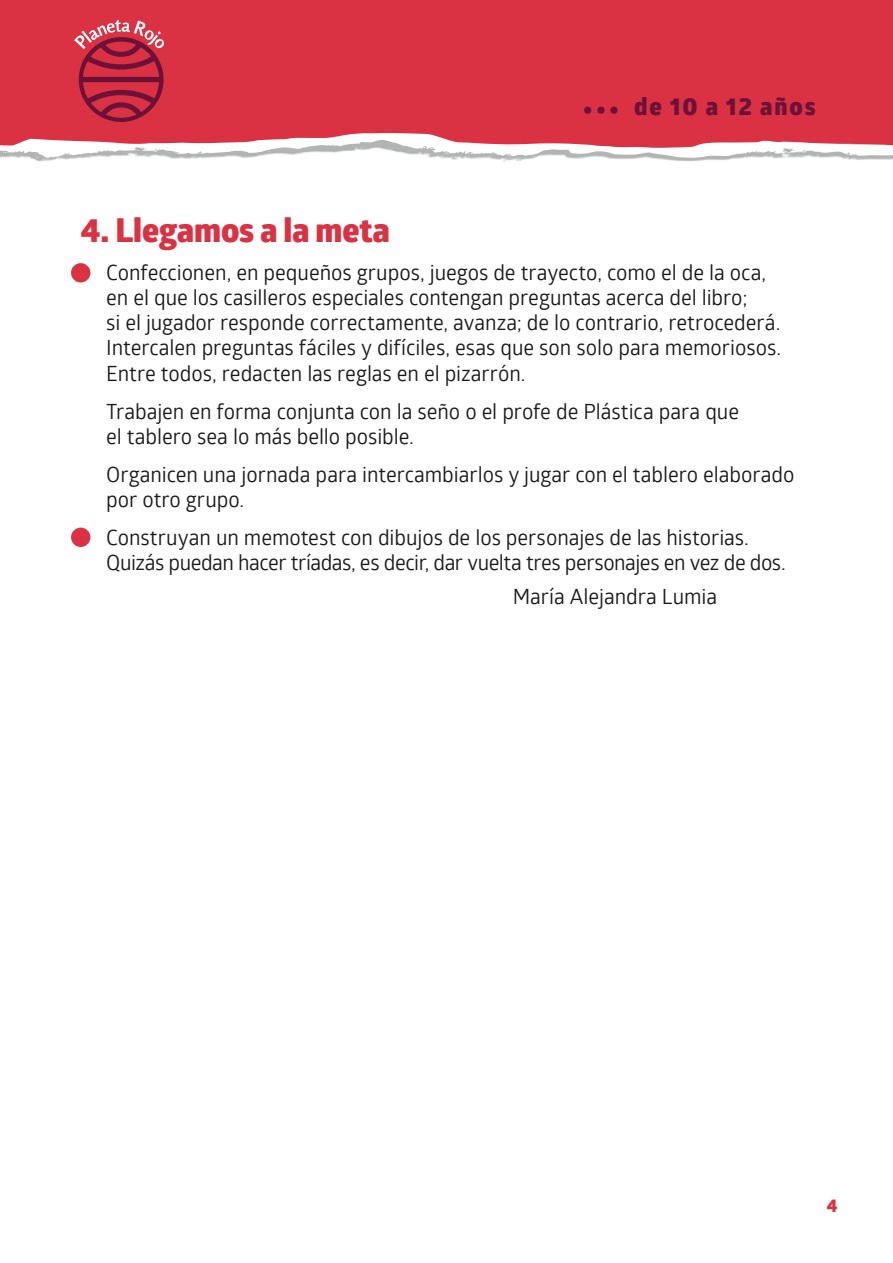
<style>
.page{position:relative;width:893px;height:1263px;background:#fff}
.page>*{position:absolute;margin:0;border:0;box-sizing:border-box;transform-origin:0 0}
.t1{font:800 33px "Glober W01";color:#da3242}
.t2{font:800 24px "Glober W01";letter-spacing:.08em;color:#6c1238}
.t3{font:21px/25.2px "Glober W01";letter-spacing:-.005em;color:#1a1a1a}
.t4{font:800 18px "Glober W01";color:#da3242}
.s1{font-size:27px}
</style>
<div class="page">
<div style="left:0;top:0;width:893px;height:133px;background:#da3242"></div>
<svg style="left:74px;top:20px;width:91px;height:102px;background:#bc3349"></svg>
<svg style="left:0;top:133px;width:893px;height:26px"></svg>
<div style="left:71px;top:263px;width:19px;height:19px;background:#da3242;border-radius:50%"></div>
<div style="left:71px;top:528px;width:19px;height:19px;background:#da3242;border-radius:50%"></div>
<p class="t2" style="left:583px;top:92px;width:234px"><span class="s1">•••</span> de 10 a 12 años</p>
<h1 class="t1" style="left:81px;top:210px;width:311px">4. Llegamos a la meta</h1>
<p class="t3" style="left:106px;top:260px;width:676px">Confeccionen, en pequeños grupos, juegos de trayecto, como el de la oca, en el que los casilleros especiales contengan preguntas acerca del libro;<br>si el jugador responde correctamente, avanza; de lo contrario, retrocederá.<br>Intercalen preguntas fáciles y difíciles, esas que son solo para memoriosos.<br>Entre todos, redacten las reglas en el pizarrón.</p>
<p class="t3" style="left:106px;top:399px;width:634px">Trabajen en forma conjunta con la seño o el profe de Plástica para que el tablero sea lo más bello posible.</p>
<p class="t3" style="left:106px;top:462px;width:690px">Organicen una jornada para intercambiarlos y jugar con el tablero elaborado por otro grupo.</p>
<p class="t3" style="left:106px;top:525px;width:681px">Construyan un memotest con dibujos de los personajes de las historias.<br>Quizás puedan hacer tríadas, es decir, dar vuelta tres personajes en vez de dos.</p>
<p class="t3" style="left:513px;top:584px;width:206px">María Alejandra Lumia</p>
<p class="t4" style="left:827px;top:1194px;width:12px">4</p>
</div>
